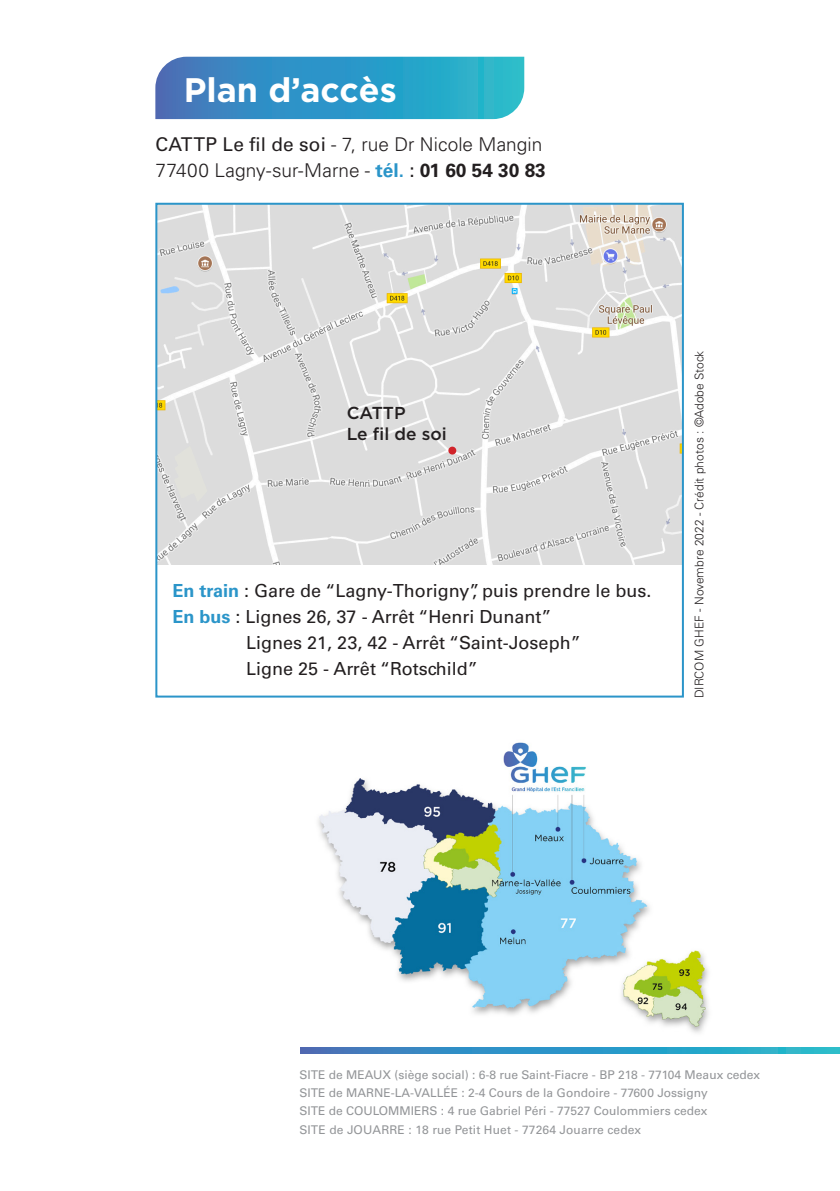
<style>
.page{position:relative;width:840px;height:1191px;background:#fff}
.page>*{position:absolute;margin:0;border:0;box-sizing:border-box;transform-origin:0 0}
.t1{font:700 34px "Gotham";color:#fff}
.t2{font:300 19px "Univers";letter-spacing:.005em;color:#231f20}
.t3{font:18px "Univers";color:#231f20}
.t4{font:500 17.2px "Gotham";color:#231f20}
.t5{font:12px "Univers";color:#939598}
.t6{font:300 12px "Univers";color:#231f20}
.s1{font-weight:400}
.s2{font-weight:700;color:#2b95c9}
.s3{font-weight:700}
</style>
<div class="page">
<svg style="left:300px;top:1047px;width:539px;height:7px;background:#3097c5"></svg>
<svg style="left:155px;top:57px;width:369px;height:62px;background:#3399c6"></svg>
<img style="left:318px;top:742px;width:391px;height:291px">
<svg style="left:158px;top:206px;width:522px;height:358px;background:#dddcdb"></svg>
<div style="left:155px;top:203px;width:528px;height:494px;border:2px solid #2b95c9"></div>
<div style="left:448px;top:446px;width:8px;height:8px;background:#d1232a;border-radius:50%"></div>
<p class="t1" style="left:184px;top:70px;width:214px">Plan d’accès</p>
<p class="t2" style="left:155px;top:133px;width:388px"><span class="s1">CATTP Le fil de soi</span> - 7, rue Dr Nicole Mangin</p>
<p class="t2" style="left:155px;top:159px;width:392px">77400 Lagny-sur-Marne - <span class="s2">tél.</span> <span class="s1">:</span> <span class="s3">01 60 54 30 83</span></p>
<p class="t4" style="left:346px;top:403px;width:60px">CATTP</p>
<p class="t4" style="left:346px;top:424px;width:101px">Le fil de soi</p>
<p class="t3" style="left:172px;top:580px;width:480px"><span class="s2">En train</span> : Gare de “Lagny-Thorigny”, puis prendre le bus.</p>
<p class="t3" style="left:172px;top:606px;width:380px"><span class="s2">En bus</span> : Lignes 26, 37 - Arrêt “Henri Dunant”</p>
<p class="t3" style="left:246px;top:632px;width:336px">Lignes 21, 23, 42 - Arrêt “Saint-Joseph”</p>
<p class="t3" style="left:246px;top:658px;width:233px">Ligne 25 - Arrêt “Rotschild”</p>
<p class="t6" style="left:691px;top:698px;width:349px;rotate:-90deg">DIRCOM GHEF - Novembre 2022 - Crédit photos : ©Adobe Stock</p>
<p class="t5" style="left:299px;top:1068px;width:462px">SITE de MEAUX (siège social) : 6-8 rue Saint-Fiacre - BP 218 - 77104 Meaux cedex</p>
<p class="t5" style="left:299px;top:1086px;width:409px">SITE de MARNE-LA-VALLÉE : 2-4 Cours de la Gondoire - 77600 Jossigny</p>
<p class="t5" style="left:299px;top:1104px;width:409px">SITE de COULOMMIERS : 4 rue Gabriel Péri - 77527 Coulommiers cedex</p>
<p class="t5" style="left:299px;top:1122px;width:343px">SITE de JOUARRE : 18 rue Petit Huet - 77264 Jouarre cedex</p>
</div>
